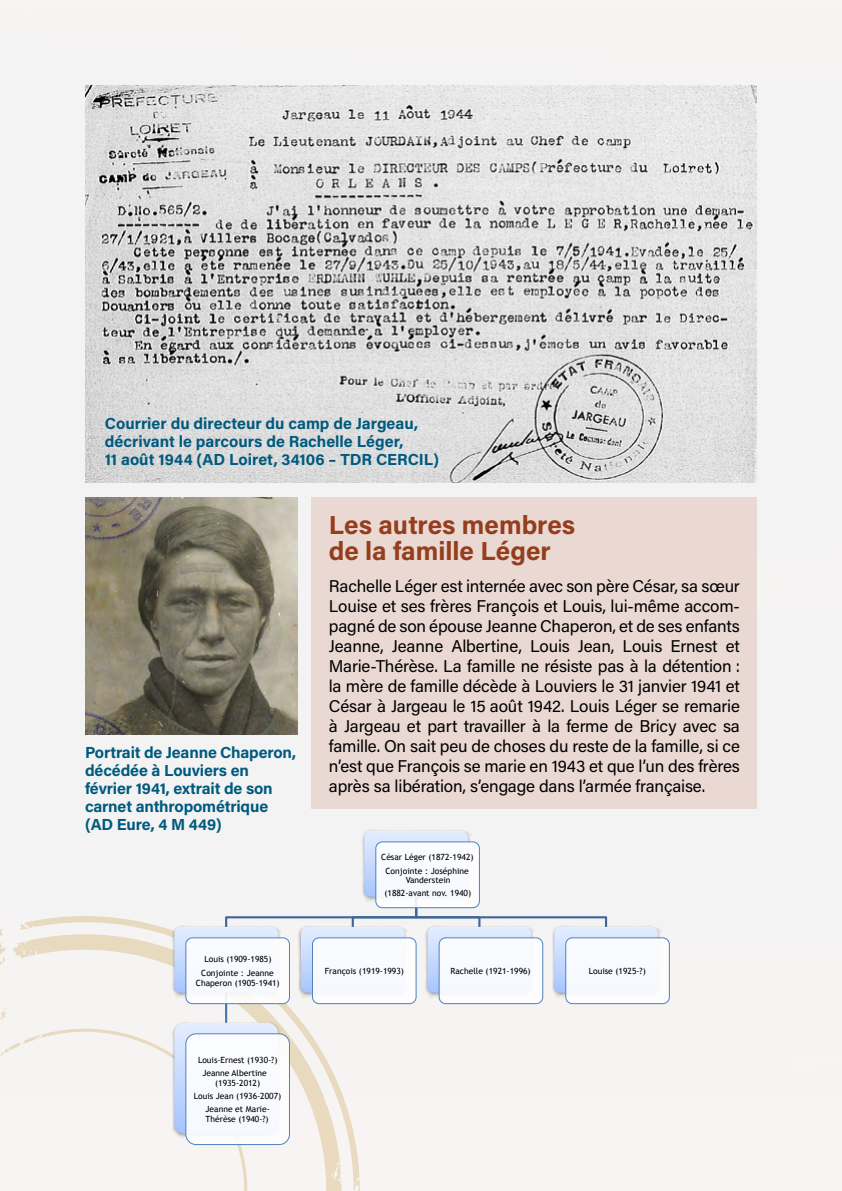
<style>
.page{position:relative;width:842px;height:1191px;background:#f3f3f3}
.page>*{position:absolute;margin:0;border:0;box-sizing:border-box;transform-origin:0 0}
.t1{font:700 26px/26px "Acumin Pro";color:#943e1e}
.t2{font:17px/20px "Acumin Pro";letter-spacing:-.01em;color:#000;text-align:justify}
.t3{font:700 16px/18px "Acumin Pro";letter-spacing:-.005em;color:#005a7e}
.t4{font:8.6px/12.8px "Trebuchet MS";color:#000;text-align:center}
</style>
<div class="page">
<div style="left:312px;top:497px;width:445px;height:312px;background:#ead8d2"></div>
<img style="left:85px;top:497px;width:212px;height:237px">
<img style="left:85px;top:85px;width:672px;height:397px">
<img style="left:361px;top:829px;width:110px;height:2px">
<div style="left:566px;top:938px;width:103px;height:65px;background:#fff;border-radius:7px"></div>
<div style="left:565px;top:937px;width:105px;height:67px;border:1px solid #4f81bd;border-radius:7px"></div>
<svg style="left:0;top:831px;width:658px;height:360px"></svg>
<div style="left:186px;top:1033px;width:103px;height:111px;background:#fff;border-radius:10px"></div>
<div style="left:185px;top:1033px;width:105px;height:112px;border:1px solid #4f81bd;border-radius:10px"></div>
<p class="t3" style="left:105px;top:414px;width:336px">Courrier du directeur du camp de Jargeau, décrivant le parcours de Rachelle Léger,<br>11 août 1944 (AD Loiret, 34106 – TDR CERCIL)</p>
<p class="t3" style="left:85px;top:742px;width:213px">Portrait de Jeanne Chaperon, décédée à Louviers en février 1941, extrait de son carnet anthropométrique (AD Eure, 4 M 449)</p>
<p class="t4" style="left:201px;top:952px;width:74px;line-height:13.8px">Louis (1909-1985)<br>Conjointe : Jeanne</p>
<p class="t4" style="left:196px;top:976px;width:85px">Chaperon (1905-1941)</p>
<p class="t4" style="left:202px;top:1054px;width:77px;text-align:left;text-indent:-4px">Louis-Ernest (1930-?)<br>Jeanne Albertine</p>
<p class="t4" style="left:194px;top:1076px;width:89px">(1935-2012)<br>Louis Jean (1936-2007)</p>
<p class="t4" style="left:206px;top:1104px;width:66px;line-height:9.6px;text-align:left">Jeanne et Marie-<br>Thérèse (1940-?)</p>
<h1 class="t1" style="left:329px;top:510px;width:248px">Les autres membres de la famille Léger</h1>
<p class="t2" style="left:329px;top:575px;width:413px">Rachelle Léger est internée avec son père César, sa sœur Louise et ses frères François et Louis, lui-même accom&shy;pagné de son épouse Jeanne Chaperon, et de ses enfants Jeanne, Jeanne Albertine, Louis Jean, Louis Ernest et Marie-Thérèse. La famille ne résiste pas à la détention : la mère de famille décède à Louviers le 31 janvier 1941 et César à Jargeau le 15 août 1942. Louis Léger se remarie à Jargeau et part travailler à la ferme de Bricy avec sa famille. On sait peu de choses du reste de la famille, si ce n’est que François se marie en 1943 et que l’un des frères après sa libération, s’engage dans l’armée française.</p>
<p class="t4" style="left:381px;top:850px;width:94px;line-height:13.8px">César Léger (1872-1942)<br>Conjointe : Joséphine</p>
<p class="t4" style="left:384px;top:874px;width:88px">Vanderstein (1882-avant nov. 1940)</p>
<p class="t4" style="left:325px;top:964px;width:81px">François (1919-1993)</p>
<p class="t4" style="left:450px;top:964px;width:82px">Rachelle (1921-1996)</p>
<p class="t4" style="left:589px;top:964px;width:58px">Louise (1925-?)</p>
</div>
